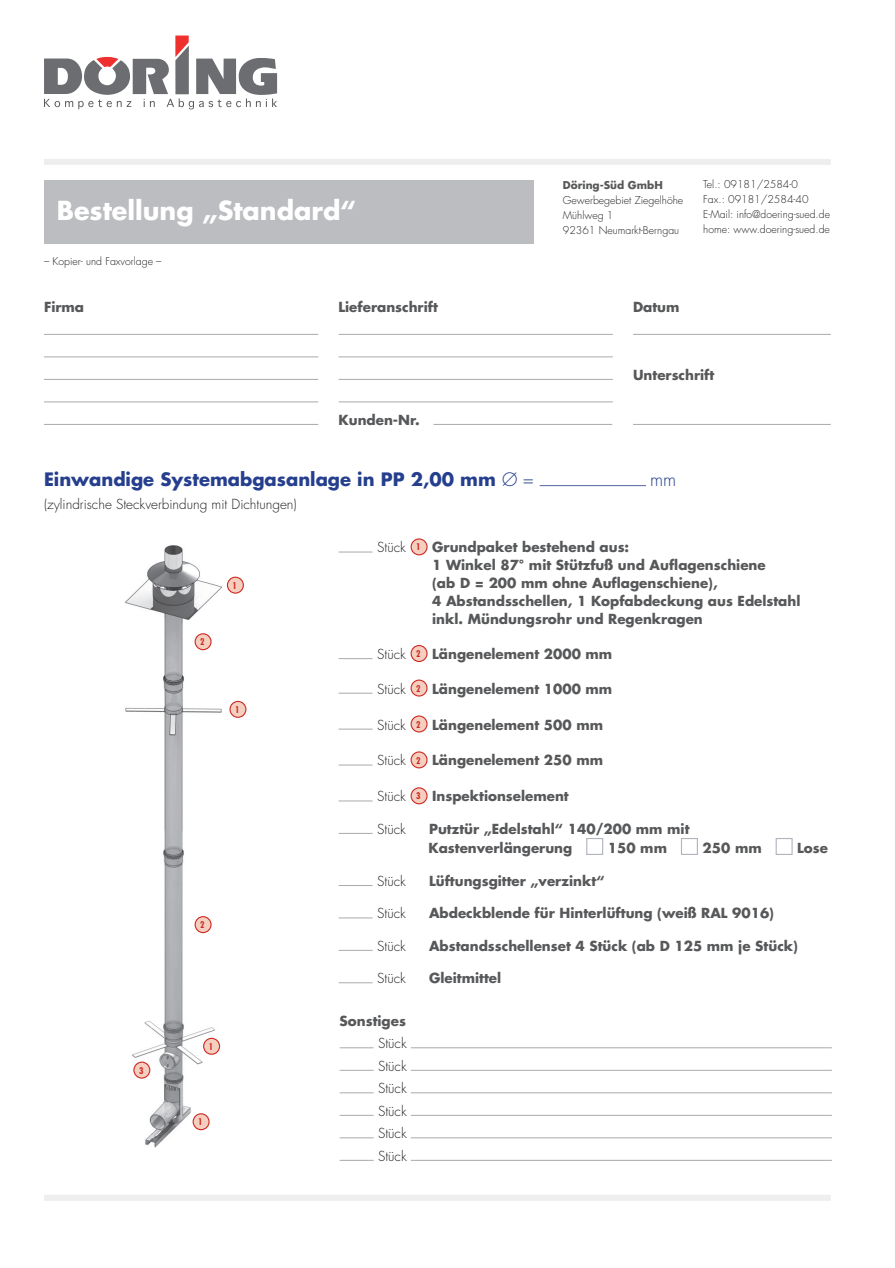
<style>
.page{position:relative;width:895px;height:1268px;background:#fff}
.page>*{position:absolute;margin:0;border:0;box-sizing:border-box;transform-origin:0 0}
.t1{font:700 25.5px "Futura";color:#fff}
.t2{font:700 18px "Futura";color:#253f8e}
.t3{font:300 18px "Futura";color:#253f8e}
.t4{font:700 13.5px/18px "Futura";color:#57585a}
.t5{font:300 13.5px/22.5px "Futura";color:#231f20;text-align:justify}
.t6{font:300 10.5px/15px "Futura";color:#231f20}
.t7{font:700 10.5px "Futura";color:#57585a}
.t8{font:700 condensed 9px "Futura";color:#ce2822}
.s1{font-weight:300}
.s2{font-weight:300;color:#231f20}
.s3{font-stretch:condensed;font-size:9px;color:#ce2822}
</style>
<div class="page">
<div style="left:44px;top:159px;width:787px;height:6px;background:#eeeeef"></div>
<div style="left:44px;top:1194px;width:787px;height:6px;background:#eeeeef"></div>
<svg style="left:44px;top:36px;width:233px;height:73px"></svg>
<hr style="left:338px;top:334px;width:275px;height:1px;background:#939598">
<hr style="left:338px;top:356px;width:275px;height:1px;background:#939598">
<hr style="left:338px;top:379px;width:275px;height:1px;background:#939598">
<hr style="left:338px;top:401px;width:275px;height:1px;background:#939598">
<hr style="left:433px;top:424px;width:179px;height:1px;background:#939598">
<hr style="left:540px;top:485px;width:106px;height:1px;background:#253f8e">
<hr style="left:338px;top:551px;width:34px;height:1px;background:#939598">
<svg style="left:411px;top:539px;width:16px;height:16px"></svg>
<div style="left:410px;top:538px;width:17px;height:17px;border:1px solid #ce2822;border-radius:50%"></div>
<hr style="left:338px;top:692px;width:34px;height:1px;background:#939598">
<svg style="left:411px;top:680px;width:16px;height:16px"></svg>
<div style="left:410px;top:679px;width:17px;height:17px;border:1px solid #ce2822;border-radius:50%"></div>
<hr style="left:338px;top:728px;width:34px;height:1px;background:#939598">
<svg style="left:411px;top:716px;width:16px;height:16px"></svg>
<div style="left:410px;top:715px;width:17px;height:17px;border:1px solid #ce2822;border-radius:50%"></div>
<hr style="left:338px;top:764px;width:34px;height:1px;background:#939598">
<div style="left:411px;top:752px;width:16px;height:15px;background:#f4cfbf;border-radius:50%"></div>
<div style="left:410px;top:751px;width:17px;height:17px;border:1px solid #ce2822;border-radius:50%"></div>
<hr style="left:338px;top:800px;width:34px;height:1px;background:#939598">
<div style="left:411px;top:788px;width:16px;height:15px;background:#f4cfbf;border-radius:50%"></div>
<div style="left:410px;top:787px;width:17px;height:17px;border:1px solid #ce2822;border-radius:50%"></div>
<hr style="left:338px;top:833px;width:34px;height:1px;background:#939598">
<div style="left:586px;top:838px;width:17px;height:17px;background:#fff;border:1px solid #b0b4bc"></div>
<div style="left:681px;top:838px;width:17px;height:17px;background:#fff;border:1px solid #b0b4bc"></div>
<div style="left:775px;top:838px;width:17px;height:17px;background:#fff;border:1px solid #b0b4bc"></div>
<hr style="left:338px;top:885px;width:34px;height:1px;background:#939598">
<hr style="left:338px;top:917px;width:34px;height:1px;background:#939598">
<hr style="left:338px;top:950px;width:34px;height:1px;background:#939598">
<hr style="left:338px;top:982px;width:34px;height:1px;background:#939598">
<hr style="left:340px;top:1047px;width:34px;height:1px;background:#939598">
<hr style="left:411px;top:1047px;width:421px;height:1px;background:#939598">
<hr style="left:340px;top:1069px;width:34px;height:1px;background:#939598">
<hr style="left:411px;top:1069px;width:421px;height:1px;background:#939598">
<hr style="left:340px;top:1092px;width:34px;height:1px;background:#939598">
<hr style="left:411px;top:1092px;width:421px;height:1px;background:#939598">
<hr style="left:340px;top:1114px;width:34px;height:1px;background:#939598">
<hr style="left:411px;top:1114px;width:421px;height:1px;background:#939598">
<hr style="left:340px;top:1137px;width:34px;height:1px;background:#939598">
<hr style="left:411px;top:1137px;width:421px;height:1px;background:#939598">
<hr style="left:340px;top:1159px;width:34px;height:1px;background:#939598">
<hr style="left:411px;top:1159px;width:421px;height:1px;background:#939598">
<div style="left:44px;top:180px;width:489px;height:64px;background:#bcbdc0"></div>
<hr style="left:44px;top:334px;width:274px;height:1px;background:#939598">
<hr style="left:44px;top:356px;width:274px;height:1px;background:#939598">
<hr style="left:44px;top:379px;width:274px;height:1px;background:#939598">
<hr style="left:44px;top:401px;width:274px;height:1px;background:#939598">
<hr style="left:44px;top:424px;width:274px;height:1px;background:#939598">
<hr style="left:633px;top:334px;width:198px;height:1px;background:#939598">
<hr style="left:633px;top:424px;width:198px;height:1px;background:#939598">
<img style="left:125px;top:545px;width:98px;height:601px">
<div style="left:227px;top:577px;width:16px;height:16px;background:#f4cfbf;border-radius:50%"></div>
<div style="left:227px;top:576px;width:17px;height:17px;border:1px solid #ce2822;border-radius:50%"></div>
<div style="left:230px;top:701px;width:16px;height:16px;background:#f4cfbf;border-radius:50%"></div>
<div style="left:229px;top:701px;width:17px;height:17px;border:1px solid #ce2822;border-radius:50%"></div>
<div style="left:204px;top:1038px;width:15px;height:16px;background:#f4cfbf;border-radius:50%"></div>
<div style="left:203px;top:1037px;width:17px;height:17px;border:1px solid #ce2822;border-radius:50%"></div>
<div style="left:193px;top:1113px;width:16px;height:16px;background:#f4cfbf;border-radius:50%"></div>
<div style="left:193px;top:1113px;width:17px;height:17px;border:1px solid #ce2822;border-radius:50%"></div>
<div style="left:195px;top:633px;width:16px;height:16px;background:#f4cfbf;border-radius:50%"></div>
<div style="left:195px;top:633px;width:17px;height:17px;border:1px solid #ce2822;border-radius:50%"></div>
<div style="left:195px;top:916px;width:16px;height:16px;background:#f4cfbf;border-radius:50%"></div>
<div style="left:195px;top:916px;width:17px;height:17px;border:1px solid #ce2822;border-radius:50%"></div>
<svg style="left:134px;top:1062px;width:16px;height:16px"></svg>
<div style="left:133px;top:1061px;width:17px;height:17px;border:1px solid #ce2822;border-radius:50%"></div>
<hr style="left:338px;top:658px;width:34px;height:1px;background:#939598">
<div style="left:411px;top:645px;width:16px;height:16px;background:#f4cfbf;border-radius:50%"></div>
<div style="left:410px;top:645px;width:17px;height:17px;border:1px solid #ce2822;border-radius:50%"></div>
<h1 class="t1" style="left:57px;top:193px;width:301px">Bestellung „Standard“</h1>
<p class="t6" style="left:44px;top:253px;width:119px">– Kopier- und Faxvorlage –</p>
<p class="t4" style="left:44px;top:298px;width:42px">Firma</p>
<p class="t4" style="left:338px;top:298px;width:101px">Lieferanschrift</p>
<p class="t4" style="left:338px;top:410px;width:83px">Kunden-Nr.</p>
<p class="t7" style="left:563px;top:177px;width:101px">Döring-Süd GmbH</p>
<p class="t6" style="left:563px;top:192px;width:122px">Gewerbegebiet Ziegelhöhe<br>Mühlweg 1<br>92361 Neumarkt-Berngau</p>
<p class="t6" style="left:703px;top:177px;width:128px">Tel.: 09181/2584-0<br>Fax.: 09181/2584-40<br>E-Mail: info@doering-sued.de home: www.doering-sued.de</p>
<p class="t4" style="left:633px;top:298px;width:48px">Datum</p>
<p class="t4" style="left:633px;top:365px;width:83px">Unterschrift</p>
<h2 class="t2" style="left:44px;top:467px;width:491px">Einwandige Systemabgasanlage in PP 2,00 mm <span class="s1">Ø =</span></h2>
<h2 class="t3" style="left:650px;top:468px;width:28px">mm</h2>
<p class="t5" style="left:44px;top:492px;width:254px">(zylindrische Steckverbindung mit Dichtungen)</p>
<p class="t4" style="left:432px;top:538px;width:370px;text-indent:-55px"><span class="s2">Stück</span> <span class="s3">1</span> Grundpaket bestehend aus:<br>1 Winkel 87° mit Stützfuß und Auflagenschiene<br>(ab D = 200 mm ohne Auflagenschiene),<br>4 Abstandsschellen, 1 Kopfabdeckung aus Edelstahl inkl. Mündungsrohr und Regenkragen</p>
<p class="t8" style="left:233px;top:579px;width:6px">1</p>
<p class="t8" style="left:200px;top:636px;width:6px">2</p>
<p class="t8" style="left:235px;top:703px;width:6px">1</p>
<p class="t8" style="left:139px;top:1064px;width:6px">3</p>
<p class="t8" style="left:200px;top:919px;width:6px">2</p>
<p class="t8" style="left:209px;top:1040px;width:6px">1</p>
<p class="t8" style="left:198px;top:1116px;width:6px">1</p>
<p class="t4" style="left:377px;top:644px;width:237px"><span class="s2">Stück</span> <span class="s3">2</span> Längenelement 2000 mm</p>
<p class="t4" style="left:377px;top:679px;width:237px"><span class="s2">Stück</span> <span class="s3">2</span> Längenelement 1000 mm</p>
<p class="t4" style="left:377px;top:715px;width:227px"><span class="s2">Stück</span> <span class="s3">2</span> Längenelement 500 mm</p>
<p class="t4" style="left:377px;top:751px;width:227px"><span class="s2">Stück</span> <span class="s3">2</span> Längenelement 250 mm</p>
<p class="t4" style="left:377px;top:787px;width:193px"><span class="s2">Stück</span> <span class="s3">3</span> Inspektionselement</p>
<p class="t5" style="left:377px;top:817px;width:30px">Stück</p>
<p class="t4" style="left:428px;top:818px;width:263px;line-height:19.6px">Putztür „Edelstahl“ 140/200 mm mit<br>Kastenverlängerung</p>
<p class="t4" style="left:608px;top:839px;width:61px">150 mm</p>
<p class="t4" style="left:702px;top:839px;width:61px">250 mm</p>
<p class="t4" style="left:797px;top:839px;width:32px">Lose</p>
<p class="t5" style="left:377px;top:869px;width:30px">Stück</p>
<p class="t4" style="left:429px;top:871px;width:177px">Lüftungsgitter „verzinkt“</p>
<p class="t5" style="left:377px;top:902px;width:30px">Stück</p>
<p class="t4" style="left:429px;top:903px;width:346px">Abdeckblende für Hinterlüftung (weiß RAL 9016)</p>
<p class="t5" style="left:377px;top:934px;width:30px">Stück</p>
<p class="t4" style="left:429px;top:936px;width:370px">Abstandsschellenset 4 Stück (ab D 125 mm je Stück)</p>
<p class="t5" style="left:377px;top:967px;width:30px">Stück</p>
<p class="t4" style="left:429px;top:968px;width:74px">Gleitmittel</p>
<p class="t4" style="left:340px;top:1011px;width:68px">Sonstiges</p>
<p class="t5" style="left:378px;top:1032px;width:30px">Stück Stück Stück Stück Stück Stück</p>
</div>
